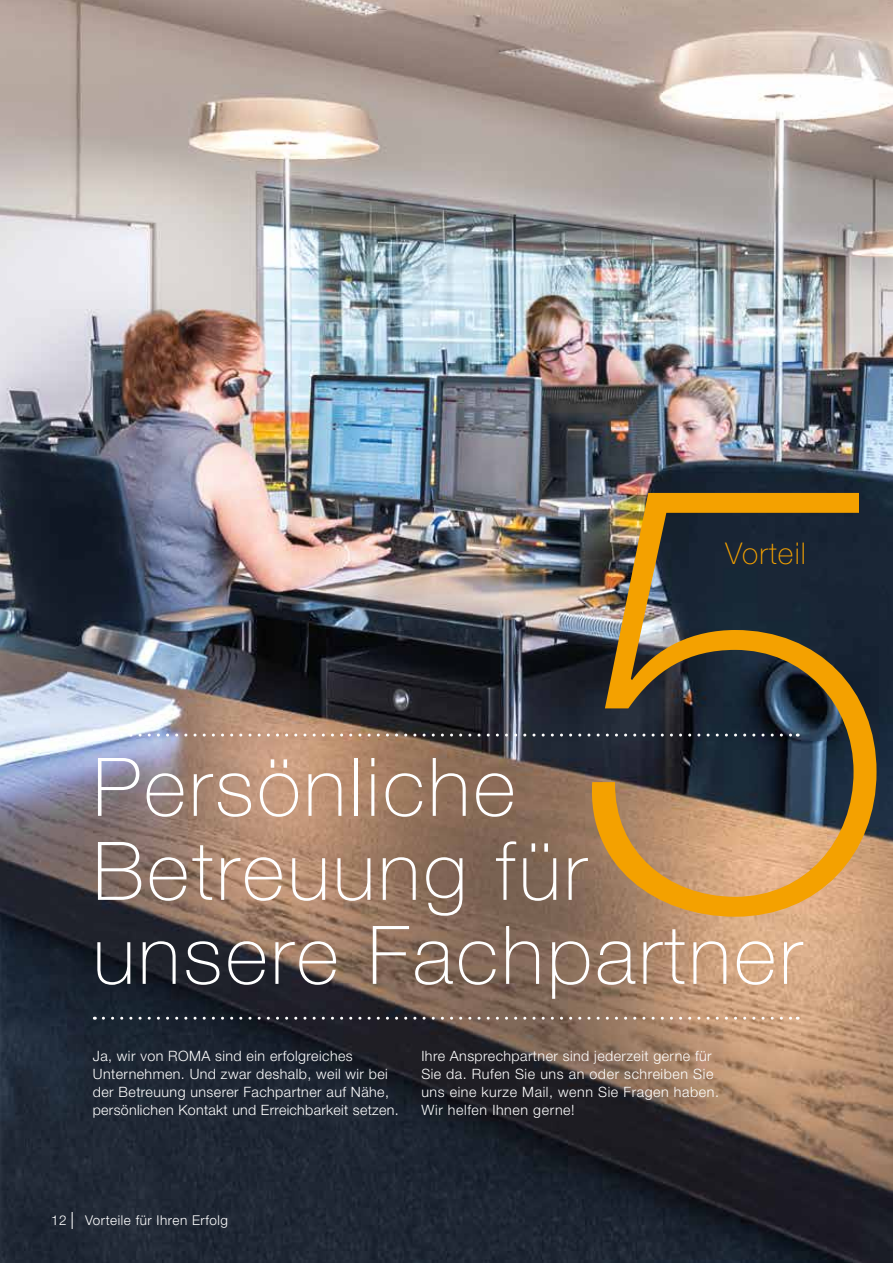
<style>
.page{position:relative;width:893px;height:1263px;background:#fff}
.page>*{position:absolute;margin:0;border:0;box-sizing:border-box;transform-origin:0 0}
.t1{font:100 603.6px "Helvetica Neue LT Std";color:#f4a100}
.t2{font:100 81px/84px "Helvetica Neue LT Std";letter-spacing:.04em;color:#fff}
.t3{font:100 30px "Helvetica Neue LT Std";letter-spacing:.04em;color:#f4a100}
.t4{font:300 14.25px/18px "Helvetica Neue LT Std";letter-spacing:.03em;color:#fff}
.t5{font:300 13.5px "Helvetica Neue LT Std";letter-spacing:.04em;color:#fff}
</style>
<div class="page">
<img style="left:0;top:0;width:893px;height:1263px">
<svg style="left:103px;top:1017px;width:695px;height:3px;background:#867a75"></svg>
<svg style="left:103px;top:733px;width:695px;height:3px"></svg>
<svg style="left:72px;top:1212px;width:1px;height:17px"></svg>
<h1 class="t1" style="left:570px;top:350px;width:337px">5</h1>
<h3 class="t3" style="left:725px;top:536px;width:82px">Vorteil</h3>
<h2 class="t2" style="left:93px;top:745px;width:711px">Persönliche<br>Betreuung für unsere Fachpartner</h2>
<p class="t4" style="left:93px;top:1046px;width:307px">Ja, wir von ROMA sind ein erfolgreiches Unternehmen. Und zwar deshalb, weil wir bei der Betreuung unserer Fachpartner auf Nähe, persönlichen Kontakt und Erreichbarkeit setzen.</p>
<p class="t4" style="left:421px;top:1046px;width:299px">Ihre Ansprechpartner sind jederzeit gerne für Sie da. Rufen Sie uns an oder schreiben Sie uns eine kurze Mail, wenn Sie Fragen haben.<br>Wir helfen Ihnen gerne!</p>
<p class="t5" style="left:51px;top:1212px;width:17px">12</p>
<p class="t5" style="left:85px;top:1212px;width:145px">Vorteile für Ihren Erfolg</p>
</div>
